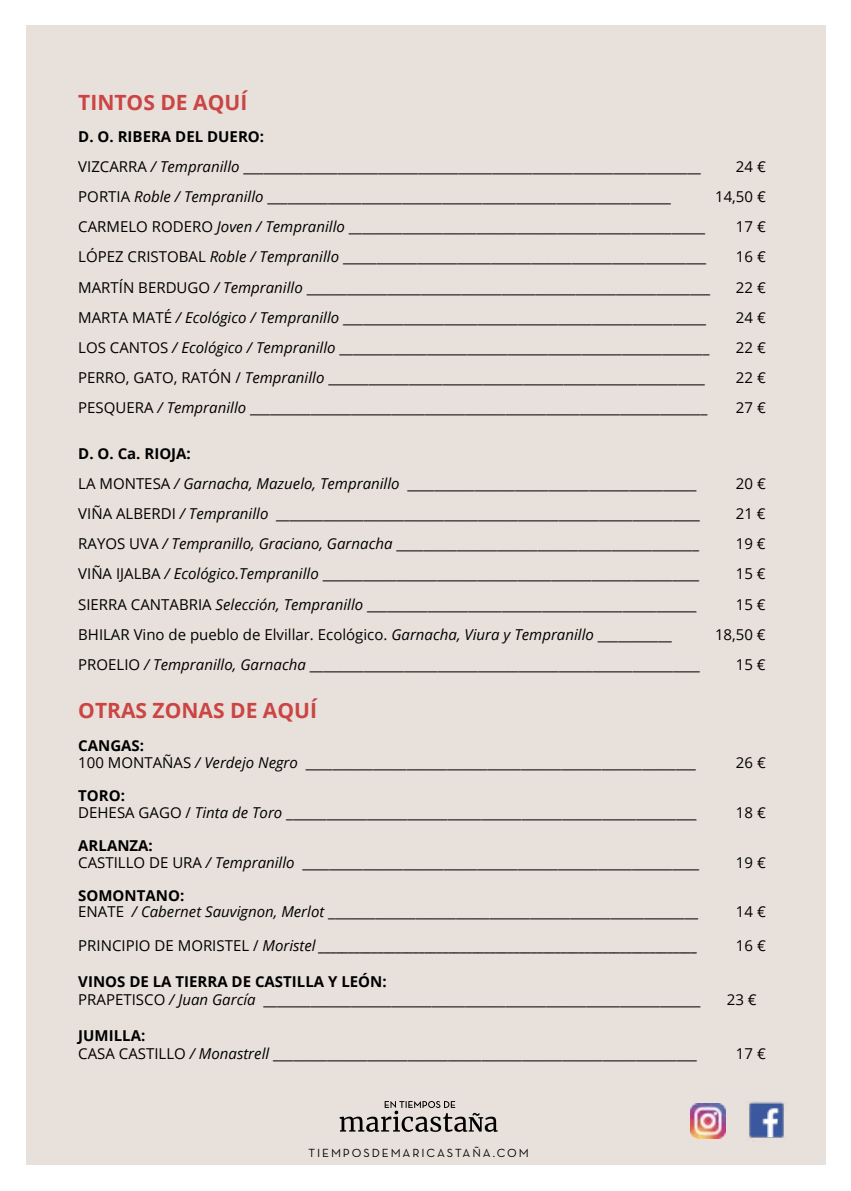
<style>
.page{position:relative;width:851px;height:1191px;background:#fff}
.page>*{position:absolute;margin:0;border:0;box-sizing:border-box;transform-origin:0 0}
.t1{font:700 21px "Open Sans";color:#ca4544}
.t2{font:15px/16.6px "Open Sans";color:#000}
.t3{font:italic 15px "Open Sans";color:#000}
.t4{font:12px "Neutra Text";letter-spacing:.16em;color:#000}
.s1{font-weight:700}
.s2{font-style:italic}
.s3{font-style:normal}
</style>
<div class="page">
<div style="left:26px;top:26px;width:800px;height:1139px;background:#e8e1db"></div>
<svg style="left:339px;top:1101px;width:158px;height:30px"></svg>
<img style="left:690px;top:1103px;width:35px;height:35px">
<img style="left:749px;top:1101px;width:35px;height:38px">
<h1 class="t1" style="left:78px;top:87px;width:170px">TINTOS DE AQUÍ</h1>
<p class="t2" style="left:78px;top:121px;width:624px;line-height:30.2px"><span class="s1">D. O. RIBERA DEL DUERO:<br></span>VIZCARRA <span class="s2">/ Tempranillo</span> ____________________________________________________________________</p>
<p class="t2" style="left:735px;top:158px;width:31px">24 €</p>
<p class="t2" style="left:78px;top:188px;width:594px">PORTIA <span class="s2">Roble / Tempranillo</span> ____________________________________________________________</p>
<p class="t2" style="left:715px;top:188px;width:52px">14,50 €</p>
<p class="t2" style="left:78px;top:218px;width:628px">CARMELO RODERO <span class="s2">Joven / Tempranillo</span> _____________________________________________________</p>
<p class="t2" style="left:735px;top:218px;width:31px">17 €</p>
<p class="t2" style="left:78px;top:248px;width:629px">LÓPEZ CRISTOBAL <span class="s2">Roble / Tempranillo</span> ______________________________________________________</p>
<p class="t2" style="left:735px;top:248px;width:31px">16 €</p>
<p class="t2" style="left:78px;top:278px;width:633px">MARTÍN BERDUGO <span class="s2">/ Tempranillo</span> ____________________________________________________________</p>
<p class="t2" style="left:735px;top:278px;width:31px">22 €</p>
<p class="t2" style="left:78px;top:308px;width:629px">MARTA MATÉ <span class="s2">/ Ecológico / Tempranillo</span> ______________________________________________________</p>
<p class="t2" style="left:735px;top:308px;width:31px">24 €</p>
<p class="t2" style="left:78px;top:339px;width:632px">LOS CANTOS <span class="s2">/ Ecológico / Tempranillo</span> _______________________________________________________</p>
<p class="t2" style="left:735px;top:339px;width:31px">22 €</p>
<p class="t2" style="left:78px;top:369px;width:628px">PERRO, GATO, RATÓN / <span class="s2">Tempranillo</span> ________________________________________________________</p>
<p class="t2" style="left:735px;top:369px;width:31px">22 €</p>
<p class="t2" style="left:78px;top:399px;width:630px">PESQUERA <span class="s2">/ Tempranillo</span> ____________________________________________________________________</p>
<p class="t2" style="left:735px;top:399px;width:31px">27 €</p>
<p class="t2" style="left:78px;top:438px;width:619px;line-height:30.2px"><span class="s1">D. O. Ca. RIOJA:<br></span>LA MONTESA <span class="s2">/ Garnacha, Mazuelo, Tempranillo</span> ___________________________________________</p>
<p class="t2" style="left:735px;top:474px;width:31px">20 €</p>
<p class="t2" style="left:78px;top:505px;width:623px">VIÑA ALBERDI <span class="s2">/ Tempranillo</span> _______________________________________________________________</p>
<p class="t2" style="left:735px;top:505px;width:31px">21 €</p>
<p class="t2" style="left:78px;top:535px;width:622px">RAYOS UVA <span class="s2">/ Tempranillo, Graciano, Garnacha</span> _____________________________________________</p>
<p class="t2" style="left:735px;top:535px;width:31px">19 €</p>
<p class="t2" style="left:78px;top:565px;width:622px">VIÑA IJALBA <span class="s2">/ Ecológico.Tempranillo</span> ________________________________________________________</p>
<p class="t2" style="left:735px;top:565px;width:31px">15 €</p>
<p class="t2" style="left:78px;top:595px;width:620px">SIERRA CANTABRIA <span class="s2">Selección, Tempranillo</span> _________________________________________________</p>
<p class="t2" style="left:735px;top:595px;width:31px">15 €</p>
<p class="t2" style="left:78px;top:625px;width:595px">BHILAR Vino de pueblo de Elvillar. Ecológico. <span class="s2">Garnacha, Viura y Tempranillo</span> ___________</p>
<p class="t2" style="left:715px;top:625px;width:52px">18,50 €</p>
<p class="t2" style="left:78px;top:656px;width:623px">PROELIO <span class="s2">/ Tempranillo, Garnacha</span> __________________________________________________________</p>
<p class="t2" style="left:735px;top:656px;width:31px">15 €</p>
<h1 class="t1" style="left:78px;top:695px;width:240px">OTRAS ZONAS DE AQUÍ</h1>
<p class="t2" style="left:78px;top:737px;width:619px"><span class="s1">CANGAS:<br></span>100 MONTAÑAS <span class="s2">/ Verdejo Negro</span> __________________________________________________________</p>
<p class="t2" style="left:735px;top:754px;width:31px">26 €</p>
<p class="t2" style="left:78px;top:787px;width:619px"><span class="s1">TORO:<br></span>DEHESA GAGO / <span class="s2">Tinta de Toro</span> _____________________________________________________________</p>
<p class="t2" style="left:78px;top:837px;width:622px"><span class="s1">ARLANZA:<br></span>CASTILLO DE URA <span class="s2">/ Tempranillo</span> ___________________________________________________________</p>
<p class="t2" style="left:78px;top:886px;width:621px"><span class="s1">SOMONTANO:<br></span>ENATE <span class="s2">/ Cabernet Sauvignon, Merlot</span> _______________________________________________________</p>
<p class="t2" style="left:735px;top:803px;width:31px">18 €</p>
<p class="t2" style="left:735px;top:853px;width:31px">19 €</p>
<p class="t2" style="left:735px;top:903px;width:31px">14 €</p>
<p class="t3" style="left:78px;top:934px;width:621px"><span class="s3">PRINCIPIO DE MORISTEL /</span> Moristel ________________________________________________________________</p>
<p class="t2" style="left:735px;top:936px;width:31px">16 €</p>
<p class="t2" style="left:78px;top:971px;width:623px;line-height:18.1px"><span class="s1">VINOS DE LA TIERRA DE CASTILLA Y LEÓN:<br></span>PRAPETISCO <span class="s2">/ Juan García</span> _________________________________________________________________</p>
<p class="t2" style="left:726px;top:990px;width:31px">23 €</p>
<p class="t2" style="left:78px;top:1026px;width:620px;line-height:18.1px"><span class="s1">JUMILLA:<br></span>CASA CASTILLO <span class="s2">/ Monastrell</span> _______________________________________________________________</p>
<p class="t4" style="left:308px;top:1145px;width:222px">TIEMPOSDEMARICASTAÑA.COM</p>
<p class="t2" style="left:735px;top:1045px;width:31px">17 €</p>
</div>
